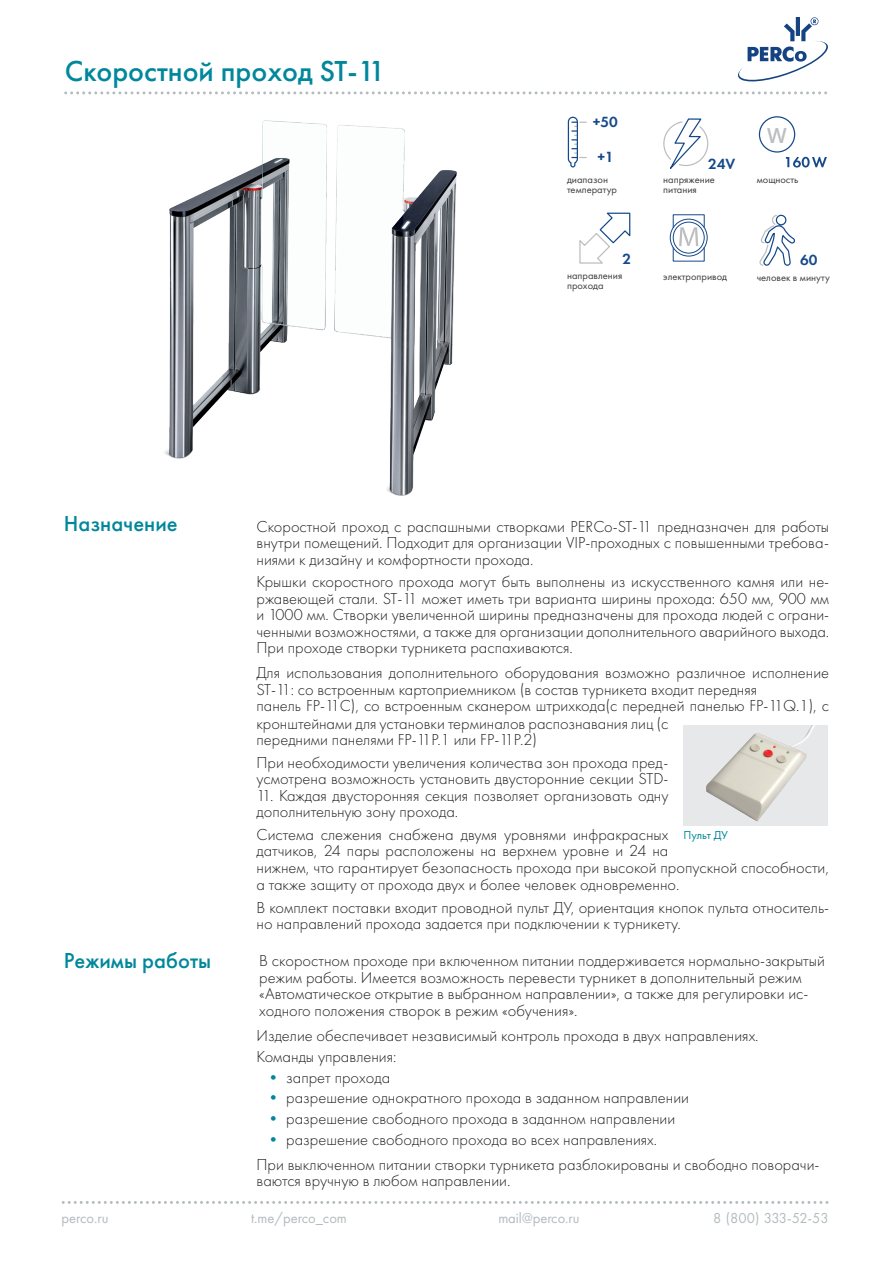
<style>
.page{position:relative;width:893px;height:1263px;background:#fff}
.page>*{position:absolute;margin:0;border:0;box-sizing:border-box;transform-origin:0 0}
.ТОЗ_Заголовок_раздел{font:500 30px "Futura New";color:#00879b}
.ТОЗ_заголовки_в_текс{font:500 22.5px "Futura New";color:#00879b}
.t1{font:600 20.85px "Open Sans";color:#bdbebf}
.Основной_текст_Futur{font:300 16.5px/16.5px "Futura New";color:#231f20}
.ТОЗ_Список{font:300 16.5px/16.5px "Futura New";color:#231f20}
.t2{font:15.3px "Futura New Demi";color:#16498a}
.t3{font:15px "Futura New";color:#b3bbbe}
.t4{font:15px "Futura New";letter-spacing:-.025em;color:#b3bbbe}
.ТОЗ_подпись_к_картин{font:12px "Futura New";letter-spacing:-.01em;color:#00879b}
.иконки{font:10.5px/10.5px "Futura New";color:#3e3e3f}
.s1{font-weight:400;color:#00879b}
</style>
<div class="page">
<svg style="left:66px;top:91px;width:754px;height:3px"></svg>
<svg style="left:63px;top:1201px;width:758px;height:3px"></svg>
<svg style="left:738px;top:18px;width:90px;height:64px"></svg>
<img style="left:110px;top:91px;width:396px;height:405px">
<img style="left:684px;top:725px;width:144px;height:101px">
<svg style="left:786px;top:157px;width:41px;height:10px"></svg>
<div style="left:759px;top:116px;width:36px;height:37px;border:1px solid #16498a;border-radius:50%"></div>
<svg style="left:568px;top:116px;width:18px;height:52px"></svg>
<svg style="left:663px;top:118px;width:46px;height:51px"></svg>
<svg style="left:579px;top:213px;width:51px;height:51px"></svg>
<div style="left:670px;top:219px;width:38px;height:38px;border:1px solid #16498a;border-radius:50%"></div>
<div style="left:673px;top:222px;width:32px;height:32px;border:1px solid #16498a;border-radius:50%"></div>
<svg style="left:679px;top:227px;width:19px;height:19px"></svg>
<svg style="left:759px;top:215px;width:36px;height:51px"></svg>
<p class="ТОЗ_Заголовок_раздел" style="left:65px;top:53px;width:322px">Скоростной проход ST-11</p>
<p class="t2" style="left:593px;top:113px;width:26px">+50</p>
<p class="t2" style="left:597px;top:147px;width:18px">+1</p>
<p class="иконки" style="left:567px;top:174px;width:42px">диапазон</p>
<p class="иконки" style="left:567px;top:184px;width:51px">температур</p>
<p class="t1" style="left:767px;top:121px;width:21px">W</p>
<p class="t2" style="left:708px;top:154px;width:29px">24V</p>
<p class="иконки" style="left:663px;top:174px;width:53px">напряжение</p>
<p class="иконки" style="left:757px;top:174px;width:43px">мощность</p>
<p class="иконки" style="left:663px;top:184px;width:35px">питания</p>
<p class="t2" style="left:623px;top:249px;width:10px">2</p>
<p class="иконки" style="left:567px;top:270px;width:57px">направления прохода</p>
<p class="иконки" style="left:663px;top:272px;width:65px">электропривод</p>
<p class="t2" style="left:800px;top:251px;width:19px">60</p>
<p class="иконки" style="left:757px;top:272px;width:75px">человек в минуту</p>
<p class="ТОЗ_заголовки_в_текс" style="left:64px;top:510px;width:115px">Назначение</p>
<p class="ТОЗ_заголовки_в_текс" style="left:64px;top:947px;width:149px">Режимы работы</p>
<p class="Основной_текст_Futur" style="left:256px;top:518px;width:574px;text-align:justify">Скоростной проход с распашными створками PERCo-ST-11 предназначен для работы внутри помещений. Подходит для организации VIP-проходных с повышенными требова&shy;ниями к дизайну и комфортности прохода.</p>
<p class="Основной_текст_Futur" style="left:256px;top:574px;width:574px;text-align:justify">Крышки скоростного прохода могут быть выполнены из искусственного камня или не&shy;ржавеющей стали. ST-11 может иметь три варианта ширины прохода: 650 мм, 900 мм и 1000 мм. Створки увеличенной ширины предназначены для прохода людей с ограни&shy;ченными возможностями, а также для организации дополнительного аварийного выхода.</p>
<p class="Основной_текст_Futur" style="left:256px;top:640px;width:318px">При проходе створки турникета распахиваются.</p>
<p class="Основной_текст_Futur" style="left:256px;top:665px;width:574px">Для использования дополнительного оборудования возможно различное исполнение<br>ST-11: со встроенным картоприемником (в состав турникета входит передняя</p>
<p class="Основной_текст_Futur" style="left:256px;top:698px;width:574px">панель FP-11C), со встроенным сканером штрихкода(с передней панелью FP-11Q.1), с</p>
<p class="Основной_текст_Futur" style="left:256px;top:715px;width:413px">кронштейнами для установки терминалов распознавания лиц (с передними панелями FP-11P.1 или FP-11P.2)</p>
<p class="Основной_текст_Futur" style="left:256px;top:754px;width:413px">При необходимости увеличения количества зон прохода пред&shy;усмотрена возможность установить двусторонние секции STD-</p>
<p class="Основной_текст_Futur" style="left:256px;top:787px;width:413px">11. Каждая двусторонняя секция позволяет организовать одну дополнительную зону прохода.</p>
<p class="Основной_текст_Futur" style="left:256px;top:826px;width:413px">Система слежения снабжена двумя уровнями инфракрасных датчиков, 24 пары расположены на верхнем уровне и 24 на</p>
<p class="ТОЗ_подпись_к_картин" style="left:684px;top:828px;width:46px">Пульт ДУ</p>
<p class="Основной_текст_Futur" style="left:256px;top:860px;width:574px">нижнем, что гарантирует безопасность прохода при высокой пропускной способности, а также защиту от прохода двух и более человек одновременно.</p>
<p class="Основной_текст_Futur" style="left:256px;top:899px;width:574px">В комплект поставки входит проводной пульт ДУ, ориентация кнопок пульта относитель&shy;но направлений прохода задается при подключении к турникету.</p>
<p class="ТОЗ_Список" style="left:259px;top:953px;width:567px">В скоростном проходе при включенном питании поддерживается нормально-закрытый режим работы. Имеется возможность перевести турникет в дополнительный режим «Автоматическое открытие в выбранном направлении», а также для регулировки ис&shy;ходного положения створок в режим «обучения».</p>
<p class="Основной_текст_Futur" style="left:256px;top:1027px;width:504px">Изделие обеспечивает независимый контроль прохода в двух направлениях.</p>
<p class="ТОЗ_Список" style="left:256px;top:1048px;width:141px">Команды управления:</p>
<p class="Основной_текст_Futur" style="left:265px;top:1069px;width:127px"><span class="s1">•</span> запрет прохода</p>
<p class="Основной_текст_Futur" style="left:265px;top:1090px;width:425px"><span class="s1">•</span> разрешение однократного прохода в заданном направлении</p>
<p class="Основной_текст_Futur" style="left:265px;top:1110px;width:412px"><span class="s1">•</span> разрешение свободного прохода в заданном направлении</p>
<p class="Основной_текст_Futur" style="left:265px;top:1131px;width:394px"><span class="s1">•</span> разрешение свободного прохода во всех направлениях.</p>
<p class="ТОЗ_Список" style="left:256px;top:1156px;width:564px">При выключенном питании створки турникета разблокированы и свободно поворачи&shy;ваются вручную в любом направлении.</p>
<p class="t3" style="left:62px;top:1209px;width:49px">perco.ru</p>
<p class="t3" style="left:251px;top:1209px;width:97px">t.me/perco_com</p>
<p class="t3" style="left:498px;top:1209px;width:83px">mail@perco.ru</p>
<p class="t4" style="left:713px;top:1209px;width:117px">8 (800) 333-52-53</p>
</div>
